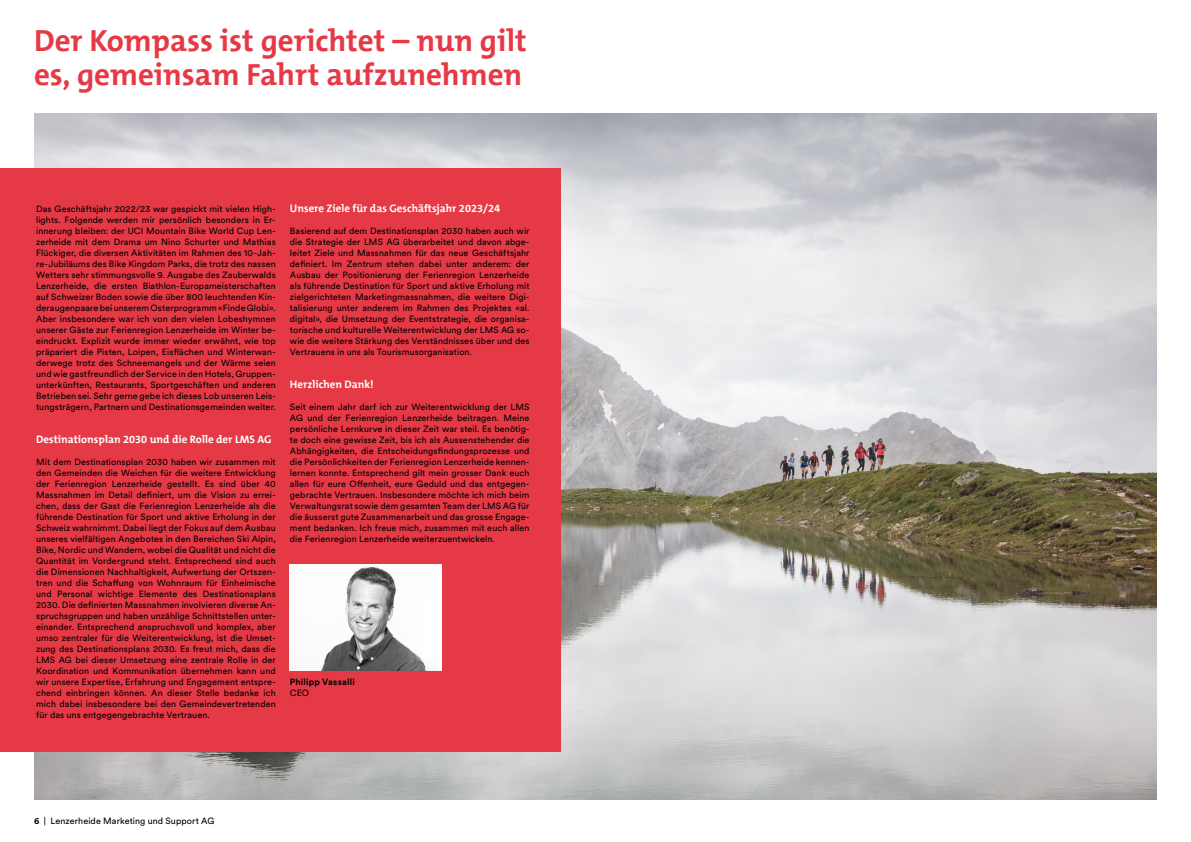
<style>
.page{position:relative;width:1191px;height:842px;background:#fff}
.page>*{position:absolute;margin:0;border:0;box-sizing:border-box;transform-origin:0 0}
.t1{font:700 31px/34px "The Mix B7";color:#e63946}
.t2{font:700 11px "The Mix B7";color:#fff}
.t3{font:9px/11px "Circulargraubuenden";letter-spacing:.01em;color:#000;text-align:justify}
.t4{font:700 9px "Circulargraubuenden";letter-spacing:.02em;color:#000}
.s1{font-weight:700}
</style>
<div class="page">
<img style="left:34px;top:113px;width:1123px;height:686px">
<div style="left:0;top:168px;width:560px;height:583px;background:#e63946"></div>
<img style="left:290px;top:564px;width:151px;height:106px">
<h1 class="t1" style="left:34px;top:25px;width:494px">Der Kompass ist gerichtet – nun gilt es, gemeinsam Fahrt aufzunehmen</h1>
<p class="t3" style="left:36px;top:203px;width:241px">Das Geschäftsjahr 2022/23 war gespickt mit vielen High&shy;lights. Folgende werden mir persönlich besonders in Er&shy;innerung bleiben: der UCI Mountain Bike World Cup Len&shy;zerheide mit dem Drama um Nino Schurter und Mathias Flückiger, die diversen Aktivitäten im Rahmen des 10-Jah&shy;re-Jubiläums des Bike Kingdom Parks, die trotz des nassen Wetters sehr stimmungsvolle 9. Ausgabe des Zauberwalds Lenzerheide, die ersten Biathlon-Europameisterschaften auf Schweizer Boden sowie die über 800 leuchtenden Kin&shy;deraugenpaare bei unserem Osterprogramm «Finde Globi».<br>Aber insbesondere war ich von den vielen Lobeshymnen unserer Gäste zur Ferienregion Lenzerheide im Winter be&shy;eindruckt. Explizit wurde immer wieder erwähnt, wie top präpariert die Pisten, Loipen, Eisflächen und Winterwan&shy;derwege trotz des Schneemangels und der Wärme seien und wie gastfreundlich der Service in den Hotels, Gruppen&shy;unterkünften, Restaurants, Sportgeschäften und anderen Betrieben sei. Sehr gerne gebe ich dieses Lob unseren Leis&shy;tungsträgern, Partnern und Destinationsgemeinden weiter.</p>
<p class="t2" style="left:36px;top:434px;width:237px">Destinationsplan 2030 und die Rolle der LMS AG</p>
<p class="t3" style="left:36px;top:456px;width:241px">Mit dem Destinationsplan 2030 haben wir zusammen mit den Gemeinden die Weichen für die weitere Entwicklung der Ferienregion Lenzerheide gestellt. Es sind über 40<br>Massnahmen im Detail definiert, um die Vision zu errei&shy;chen, dass der Gast die Ferienregion Lenzerheide als die führende Destination für Sport und aktive Erholung in der Schweiz wahrnimmt. Dabei liegt der Fokus auf dem Ausbau unseres vielfältigen Angebotes in den Bereichen Ski Alpin, Bike, Nordic und Wandern, wobei die Qualität und nicht die Quantität im Vordergrund steht. Entsprechend sind auch die Dimensionen Nachhaltigkeit, Aufwertung der Ortszen&shy;tren und die Schaffung von Wohnraum für Einheimische und Personal wichtige Elemente des Destinationsplans 2030. Die definierten Massnahmen involvieren diverse An&shy;spruchsgruppen und haben unzählige Schnittstellen unter&shy;einander. Entsprechend anspruchsvoll und komplex, aber umso zentraler für die Weiterentwicklung, ist die Umset&shy;zung des Destinationsplans 2030. Es freut mich, dass die LMS AG bei dieser Umsetzung eine zentrale Rolle in der Koordination und Kommunikation übernehmen kann und wir unsere Expertise, Erfahrung und Engagement entspre&shy;chend einbringen können. An dieser Stelle bedanke ich mich dabei insbesondere bei den Gemeindevertretenden für das uns entgegengebrachte Vertrauen.</p>
<p class="t2" style="left:290px;top:203px;width:212px">Unsere Ziele für das Geschäftsjahr 2023/24</p>
<p class="t3" style="left:290px;top:225px;width:241px">Basierend auf dem Destinationsplan 2030 haben auch wir die Strategie der LMS AG überarbeitet und davon abge&shy;leitet Ziele und Massnahmen für das neue Geschäftsjahr definiert. Im Zentrum stehen dabei unter anderem: der Ausbau der Positionierung der Ferienregion Lenzerheide als führende Destination für Sport und aktive Erholung mit zielgerichteten Marketingmassnahmen, die weitere Digi&shy;talisierung unter anderem im Rahmen des Projektes «al. digital», die Umsetzung der Eventstrategie, die organisa&shy;torische und kulturelle Weiterentwicklung der LMS AG so&shy;wie die weitere Stärkung des Verständnisses über und des Vertrauens in uns als Tourismusorganisation.</p>
<p class="t2" style="left:290px;top:379px;width:85px">Herzlichen Dank!</p>
<p class="t3" style="left:290px;top:401px;width:241px">Seit einem Jahr darf ich zur Weiterentwicklung der LMS AG und der Ferienregion Lenzerheide beitragen. Meine persönliche Lernkurve in dieser Zeit war steil. Es benötig&shy;te doch eine gewisse Zeit, bis ich als Aussenstehender die Abhängigkeiten, die Entscheidungsfindungsprozesse und die Persönlichkeiten der Ferienregion Lenzerheide kennen&shy;lernen konnte. Entsprechend gilt mein grosser Dank euch allen für eure Offenheit, eure Geduld und das entgegen&shy;gebrachte Vertrauen. Insbesondere möchte ich mich beim Verwaltungsrat sowie dem gesamten Team der LMS AG für die äusserst gute Zusammenarbeit und das grosse Engage&shy;ment bedanken. Ich freue mich, zusammen mit euch allen die Ferienregion Lenzerheide weiterzuentwickeln.</p>
<p class="t4" style="left:290px;top:676px;width:66px">Philipp Vassalli</p>
<p class="t3" style="left:290px;top:687px;width:21px">CEO</p>
<p class="t3" style="left:34px;top:815px;width:182px"><span class="s1">6</span> | Lenzerheide Marketing und Support AG</p>
</div>
